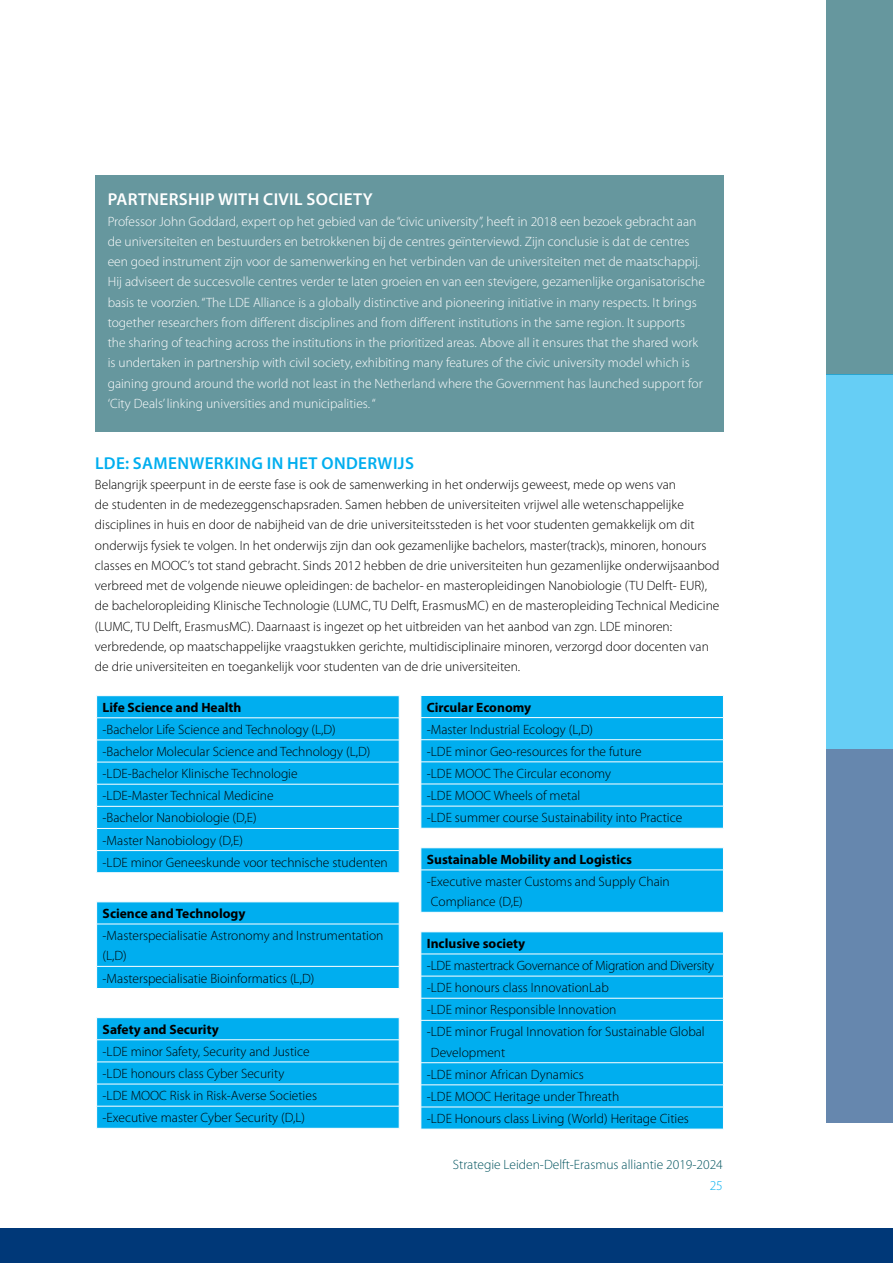
<style>
.page{position:relative;width:893px;height:1263px;background:#fff}
.page>*{position:absolute;margin:0;border:0;box-sizing:border-box;transform-origin:0 0}
.t1{font:600 17.25px "Myriad Pro";letter-spacing:.02em;color:#00aeef}
.t2{font:600 17.25px "Myriad Pro";letter-spacing:.02em;color:#fff}
.t3{font:300 13.5px/22.2px "Myriad Pro";color:#000}
.t4{font:300 13.5px/20.2px "Myriad Pro";color:#fff}
.t5{font:700 13.5px "Myriad Pro";color:#000}
.t6{font:300 13.5px "Myriad Pro";color:#00535e}
.t7{font:300 13.5px "Myriad Pro";color:#00aeef}
</style>
<div class="page">
<div style="left:826px;top:0;width:67px;height:375px;background:#66979e"></div>
<div style="left:826px;top:375px;width:67px;height:374px;background:#66cef5"></div>
<div style="left:827px;top:749px;width:66px;height:373px;background:#6687ae"></div>
<div style="left:0;top:1229px;width:893px;height:34px;background:#003878"></div>
<div style="left:95px;top:176px;width:629px;height:256px;background:#66979e"></div>
<div style="left:97px;top:696px;width:302px;height:176px;background:#00aeef"></div>
<hr style="left:96px;top:717px;width:303px;height:1px;background:#fff">
<hr style="left:96px;top:740px;width:303px;height:1px;background:#fff">
<hr style="left:96px;top:762px;width:303px;height:1px;background:#fff">
<hr style="left:96px;top:784px;width:303px;height:1px;background:#fff">
<hr style="left:96px;top:806px;width:303px;height:1px;background:#fff">
<hr style="left:96px;top:828px;width:303px;height:1px;background:#fff">
<hr style="left:96px;top:850px;width:303px;height:1px;background:#fff">
<svg style="left:96px;top:697px;width:1px;height:175px"></svg>
<svg style="left:399px;top:696px;width:1px;height:176px"></svg>
<svg style="left:96px;top:902px;width:304px;height:86px;background:#09b0ef"></svg>
<svg style="left:96px;top:1018px;width:304px;height:110px;background:#10b3ef"></svg>
<div style="left:421px;top:848px;width:303px;height:64px;background:#00aeef"></div>
<hr style="left:421px;top:870px;width:303px;height:1px;background:#fff">
<hr style="left:421px;top:870px;width:1px;height:42px;background:#fff">
<hr style="left:723px;top:870px;width:1px;height:42px;background:#fff">
<svg style="left:421px;top:695px;width:303px;height:133px;background:#0db2ef"></svg>
<div style="left:422px;top:932px;width:301px;height:197px;background:#00aeef"></div>
<hr style="left:421px;top:954px;width:303px;height:1px;background:#fff">
<hr style="left:421px;top:976px;width:303px;height:1px;background:#fff">
<hr style="left:421px;top:998px;width:303px;height:1px;background:#fff">
<svg style="left:421px;top:932px;width:1px;height:88px"></svg>
<hr style="left:421px;top:1020px;width:303px;height:1px;background:#fff">
<hr style="left:421px;top:1062px;width:303px;height:1px;background:#fff">
<hr style="left:421px;top:1084px;width:303px;height:1px;background:#fff">
<hr style="left:421px;top:1107px;width:303px;height:1px;background:#fff">
<svg style="left:421px;top:1063px;width:1px;height:66px"></svg>
<p class="t2" style="left:108px;top:189px;width:266px">PARTNERSHIP WITH CIVIL SOCIETY</p>
<p class="t4" style="left:108px;top:211px;width:599px">Professor John Goddard, expert op het gebied van de “civic university”, heeft in 2018 een bezoek gebracht aan de universiteiten en bestuurders en betrokkenen bij de centres geïnterviewd. Zijn conclusie is dat de centres een goed instrument zijn voor de samenwerking en het verbinden van de universiteiten met de maatschappij.<br>Hij adviseert de succesvolle centres verder te laten groeien en van een stevigere, gezamenlijke organisatorische basis te voorzien. “The LDE Alliance is a globally distinctive and pioneering initiative in many respects. It brings together researchers from different disciplines and from different institutions in the same region. It supports the sharing of teaching across the institutions in the prioritized areas. Above all it ensures that the shared work is undertaken in partnership with civil society, exhibiting many features of the civic university model which is gaining ground around the world not least in the Netherland where the Government has launched support for ‘City Deals’ linking universities and municipalities. “</p>
<p class="t1" style="left:95px;top:452px;width:320px">LDE: SAMENWERKING IN HET ONDERWIJS</p>
<p class="t3" style="left:95px;top:474px;width:626px;line-height:20.2px">Belangrijk speerpunt in de eerste fase is ook de samenwerking in het onderwijs geweest, mede op wens van<br>de studenten in de medezeggenschapsraden. Samen hebben de universiteiten vrijwel alle wetenschappelijke disciplines in huis en door de nabijheid van de drie universiteitssteden is het voor studenten gemakkelijk om dit onderwijs fysiek te volgen. In het onderwijs zijn dan ook gezamenlijke bachelors, master(track)s, minoren, honours classes en MOOC’s tot stand gebracht. Sinds 2012 hebben de drie universiteiten hun gezamenlijke onderwijsaanbod verbreed met de volgende nieuwe opleidingen: de bachelor- en masteropleidingen Nanobiologie (TU Delft- EUR), de bacheloropleiding Klinische Technologie (LUMC, TU Delft, ErasmusMC) en de masteropleiding Technical Medicine (LUMC, TU Delft, ErasmusMC). Daarnaast is ingezet op het uitbreiden van het aanbod van zgn. LDE minoren: verbredende, op maatschappelijke vraagstukken gerichte, multidisciplinaire minoren, verzorgd door docenten van de drie universiteiten en toegankelijk voor studenten van de drie universiteiten.</p>
<p class="t5" style="left:103px;top:698px;width:140px">Life Science and Health</p>
<p class="t3" style="left:103px;top:718px;width:287px">-Bachelor Life Science and Technology (L,D) -Bachelor Molecular Science and Technology (L,D) -LDE-Bachelor Klinische Technologie<br>-LDE-Master Technical Medicine<br>-Bachelor Nanobiologie (D,E)<br>-Master Nanobiology (D,E)<br>-LDE minor Geneeskunde voor technische studenten</p>
<p class="t5" style="left:427px;top:698px;width:106px">Circular Economy</p>
<p class="t3" style="left:427px;top:718px;width:257px">-Master Industrial Ecology (L,D)<br>-LDE minor Geo-resources for the future<br>-LDE MOOC The Circular economy<br>-LDE MOOC Wheels of metal<br>-LDE summer course Sustainability into Practice</p>
<p class="t5" style="left:427px;top:850px;width:207px">Sustainable Mobility and Logistics</p>
<p class="t3" style="left:427px;top:871px;width:244px;line-height:20.2px">-Executive master Customs and Supply Chain<br>Compliance (D,E)</p>
<p class="t5" style="left:103px;top:905px;width:144px">Science and Technology</p>
<p class="t3" style="left:103px;top:925px;width:282px;line-height:20.2px">-Masterspecialisatie Astronomy and Instrumentation (L,D)</p>
<p class="t3" style="left:103px;top:967px;width:213px">-Masterspecialisatie Bioinformatics (L,D)</p>
<p class="t5" style="left:103px;top:1020px;width:118px">Safety and Security</p>
<p class="t3" style="left:103px;top:1040px;width:216px">-LDE minor Safety, Security and Justice -LDE honours class Cyber Security<br>-LDE MOOC Risk in Risk-Averse Societies -Executive master Cyber Security (D,L)</p>
<p class="t5" style="left:427px;top:934px;width:100px">Inclusive society</p>
<p class="t3" style="left:427px;top:954px;width:289px">-LDE mastertrack Governance of Migration and Diversity -LDE honours class InnovationLab<br>-LDE minor Responsible Innovation<br>-LDE minor Frugal Innovation for Sustainable Global</p>
<p class="t3" style="left:427px;top:1041px;width:264px">Development<br>-LDE minor African Dynamics<br>-LDE MOOC Heritage under Threath<br>-LDE Honours class Living (World) Heritage Cities</p>
<p class="t6" style="left:453px;top:1157px;width:271px">Strategie Leiden-Delft-Erasmus alliantie 2019-2024</p>
<p class="t7" style="left:710px;top:1177px;width:15px">25</p>
</div>
